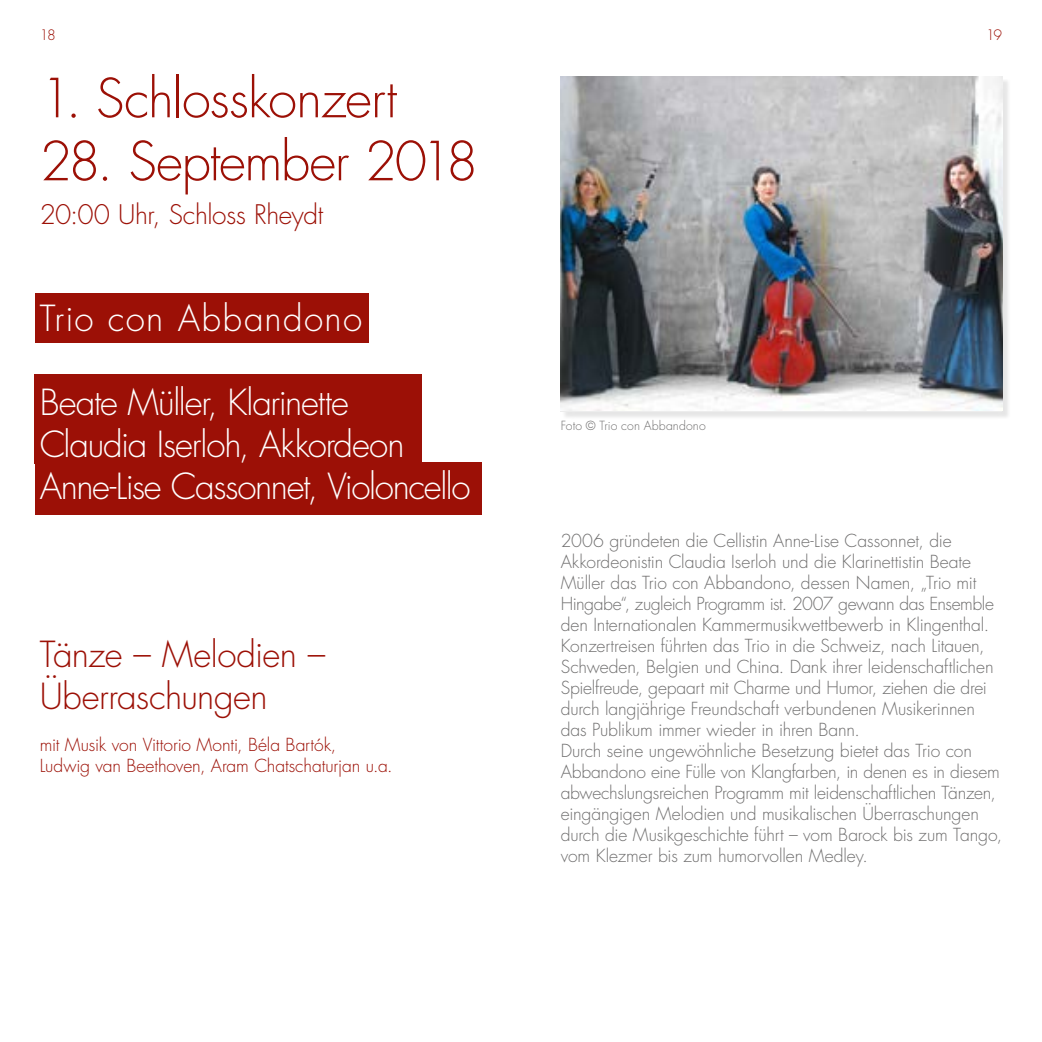
<style>
.page{position:relative;width:1042px;height:1042px;background:#fff}
.page>*{position:absolute;margin:0;border:0;box-sizing:border-box;transform-origin:0 0}
.t1{font:300 52.5px "Futura";letter-spacing:-.025em;color:#9c1006}
.t2{font:300 35px/42px "Futura";letter-spacing:-.035em;color:#fff}
.t3{font:300 35px/42px "Futura";letter-spacing:-.015em;color:#9c1006}
.t4{font:300 35px "Futura";letter-spacing:.04em;color:#fff}
.t5{font:300 26.25px "Futura";letter-spacing:-.015em;color:#9c1006}
.t6{font:300 17.5px/21px "Futura";letter-spacing:-.01em;color:#706f6f}
.t7{font:300 17.5px/21px "Futura";letter-spacing:-.005em;color:#9c1006}
.t8{font:300 14px "Futura";color:#9c1006}
.t9{font:300 12.25px "Futura";letter-spacing:.01em;color:#706f6f}
</style>
<div class="page">
<div style="left:562px;top:79px;width:448px;height:341px;background:#000;opacity:.1"></div>
<img style="left:561px;top:77px;width:441px;height:334px">
<div style="left:35px;top:293px;width:333px;height:49px;background:#9c1006"></div>
<div style="left:35px;top:375px;width:387px;height:89px;background:#9c1006"></div>
<div style="left:35px;top:463px;width:446px;height:52px;background:#9c1006"></div>
<p class="t8" style="left:40px;top:26px;width:18px">18</p>
<p class="t8" style="left:986px;top:26px;width:18px">19</p>
<h1 class="t1" style="left:40px;top:64px;width:359px">1. Schlosskonzert</h1>
<h1 class="t1" style="left:40px;top:127px;width:440px">28. September 2018</h1>
<h3 class="t5" style="left:40px;top:198px;width:285px">20:00 Uhr, Schloss Rheydt</h3>
<h2 class="t4" style="left:40px;top:295px;width:324px">Trio con Abbandono</h2>
<h2 class="t2" style="left:40px;top:381px;width:432px">Beate Müller, Klarinette<br>Claudia Iserloh, Akkordeon<br>Anne-Lise Cassonnet, Violoncello</h2>
<h2 class="t3" style="left:40px;top:633px;width:287px">Tänze – Melodien –<br>Überraschungen</h2>
<p class="t7" style="left:40px;top:734px;width:354px">mit Musik von Vittorio Monti, Béla Bartók,<br>Ludwig van Beethoven, Aram Chatschaturjan u.a.</p>
<p class="t9" style="left:561px;top:418px;width:147px">Foto © Trio con Abbandono</p>
<p class="t6" style="left:561px;top:530px;width:443px">2006 gründeten die Cellistin Anne-Lise Cassonnet, die Akkordeonistin Claudia Iserloh und die Klarinettistin Beate Müller das Trio con Abbandono, dessen Namen, „Trio mit Hingabe“, zugleich Programm ist. 2007 gewann das Ensemble den Internationalen Kammermusikwettbewerb in Klingenthal.<br>Konzertreisen führten das Trio in die Schweiz, nach Litauen, Schweden, Belgien und China. Dank ihrer leidenschaftlichen Spielfreude, gepaart mit Charme und Humor, ziehen die drei durch langjährige Freundschaft verbundenen Musikerinnen das Publikum immer wieder in ihren Bann.<br>Durch seine ungewöhnliche Besetzung bietet das Trio con Abbandono eine Fülle von Klangfarben, in denen es in diesem abwechslungsreichen Programm mit leidenschaftlichen Tänzen, eingängigen Melodien und musikalischen Überraschungen durch die Musikgeschichte führt – vom Barock bis zum Tango, vom Klezmer bis zum humorvollen Medley.</p>
</div>
